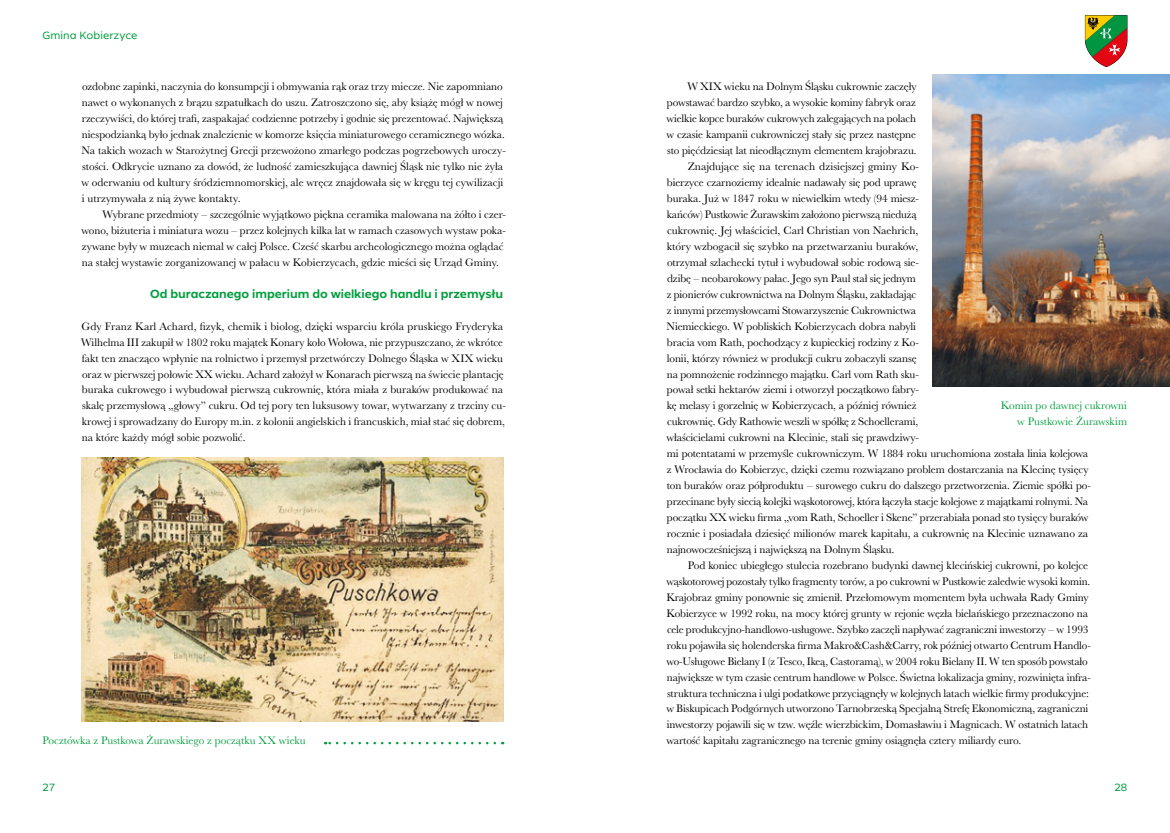
<style>
.page{position:relative;width:1170px;height:833px;background:#fff}
.page>*{position:absolute;margin:0;border:0;box-sizing:border-box;transform-origin:0 0}
.t1{font:11.25px/16px "Baskerville URW";letter-spacing:-.01em;color:#000}
.t2{font:11.25px/16px "Baskerville URW";color:#009e3d;text-align:right}
.t3{font:700 11.25px "Helios Antique";color:#009e3d}
.t4{font:500 10px "Helios Antique";color:#009e3d}
</style>
<div class="page">
<svg style="left:325px;top:742px;width:170px;height:2px"></svg>
<img style="left:81px;top:457px;width:422px;height:264px">
<img style="left:932px;top:74px;width:237px;height:312px">
<svg style="left:1084px;top:15px;width:43px;height:52px"></svg>
<p class="t4" style="left:43px;top:29px;width:96px">Gmina Kobierzyce</p>
<p class="t1" style="left:81px;top:78px;width:426px">ozdobne zapinki, naczynia do konsumpcji i obmywania rąk oraz trzy miecze. Nie zapomniano nawet o wykonanych z brązu szpatułkach do uszu. Zatroszczono się, aby książę mógł w nowej rzeczywiści, do której trafi, zaspakajać codzienne potrzeby i godnie się prezentować. Największą niespodzianką było jednak znalezienie w komorze księcia miniaturowego ceramicznego wózka.<br>Na takich wozach w Starożytnej Grecji przewożono zmarłego podczas pogrzebowych uroczy&shy;stości. Odkrycie uznano za dowód, że ludność zamieszkująca dawniej Śląsk nie tylko nie żyła w oderwaniu od kultury śródziemnomorskiej, ale wręcz znajdowała się w kręgu tej cywilizacji i utrzymywała z nią żywe kontakty.</p>
<p class="t1" style="left:81px;top:206px;width:426px;text-indent:21px">Wybrane przedmioty – szczególnie wyjątkowo piękna ceramika malowana na żółto i czer&shy;wono, biżuteria i miniatura wozu – przez kolejnych kilka lat w ramach czasowych wystaw poka&shy;zywane były w muzeach niemal w całej Polsce. Cześć skarbu archeologicznego można oglądać na stałej wystawie zorganizowanej w pałacu w Kobierzycach, gdzie mieści się Urząd Gminy.</p>
<p class="t3" style="left:150px;top:286px;width:354px">Od buraczanego imperium do wielkiego handlu i przemysłu</p>
<p class="t1" style="left:81px;top:317px;width:426px">Gdy Franz Karl Achard, fizyk, chemik i biolog, dzięki wsparciu króla pruskiego Fryderyka Wilhelma III zakupił w 1802 roku majątek Konary koło Wołowa, nie przypuszczano, że wkrótce fakt ten znacząco wpłynie na rolnictwo i przemysł przetwórczy Dolnego Śląska w XIX wieku oraz w pierwszej połowie XX wieku. Achard założył w Konarach pierwszą na świecie plantację buraka cukrowego i wybudował pierwszą cukrownię, która miała z buraków produkować na skalę przemysłową „głowy” cukru. Od tej pory ten luksusowy towar, wytwarzany z trzciny cu&shy;krowej i sprowadzany do Europy m.in. z kolonii angielskich i francuskich, miał stać się dobrem, na które każdy mógł sobie pozwolić.</p>
<p class="t2" style="left:42px;top:732px;width:265px">Pocztówka z Pustkowa Żurawskiego z początku XX wieku</p>
<p class="t1" style="left:666px;top:78px;width:254px;text-align:right">W XIX wieku na Dolnym Śląsku cukrownie zaczęły powstawać bardzo szybko, a wysokie kominy fabryk oraz wielkie kopce buraków cukrowych zalegających na polach w czasie kampanii cukrowniczej stały się przez następne sto pięćdziesiąt lat nieodłącznym elementem krajobrazu.<br>Znajdujące się na terenach dzisiejszej gminy Ko&shy;bierzyce czarnoziemy idealnie nadawały się pod uprawę buraka. Już w 1847 roku w niewielkim wtedy (94 miesz&shy;kańców) Pustkowie Żurawskim założono pierwszą niedużą cukrownię. Jej właściciel, Carl Christian von Naehrich, który wzbogacił się szybko na przetwarzaniu buraków, otrzymał szlachecki tytuł i wybudował sobie rodową sie&shy;dzibę – neobarokowy pałac. Jego syn Paul stał się jednym z pionierów cukrownictwa na Dolnym Śląsku, zakładając z innymi przemysłowcami Stowarzyszenie Cukrownictwa Niemieckiego. W pobliskich Kobierzycach dobra nabyli bracia vom Rath, pochodzący z kupieckiej rodziny z Ko&shy;lonii, którzy również w produkcji cukru zobaczyli szansę na pomnożenie rodzinnego majątku. Carl vom Rath sku&shy;pował setki hektarów ziemi i otworzył początkowo fabry&shy;kę melasy i gorzelnię w Kobierzycach, a później również cukrownię. Gdy Rathowie weszli w spółkę z Schoellerami, właścicielami cukrowni na Klecinie, stali się prawdziwy-</p>
<p class="t2" style="left:1000px;top:397px;width:128px">Komin po dawnej cukrowni w Pustkowie Żurawskim</p>
<p class="t1" style="left:666px;top:445px;width:425px">mi potentatami w przemyśle cukrowniczym. W 1884 roku uruchomiona została linia kolejowa z Wrocławia do Kobierzyc, dzięki czemu rozwiązano problem dostarczania na Klecinę tysięcy ton buraków oraz półproduktu – surowego cukru do dalszego przetworzenia. Ziemie spółki po&shy;przecinane były siecią kolejki wąskotorowej, która łączyła stacje kolejowe z majątkami rolnymi. Na początku XX wieku firma „vom Rath, Schoeller i Skene” przerabiała ponad sto tysięcy buraków rocznie i posiadała dziesięć milionów marek kapitału, a cukrownię na Klecinie uznawano za najnowocześniejszą i największą na Dolnym Śląsku.</p>
<p class="t1" style="left:666px;top:557px;width:426px;text-indent:21px">Pod koniec ubiegłego stulecia rozebrano budynki dawnej klecińskiej cukrowni, po kolejce wąskotorowej pozostały tylko fragmenty torów, a po cukrowni w Pustkowie zaledwie wysoki komin.<br>Krajobraz gminy ponownie się zmienił. Przełomowym momentem była uchwała Rady Gminy Kobierzyce w 1992 roku, na mocy której grunty w rejonie węzła bielańskiego przeznaczono na cele produkcyjno-handlowo-usługowe. Szybko zaczęli napływać zagraniczni inwestorzy – w 1993 roku pojawiła się holenderska firma Makro&amp;Cash&amp;Carry, rok później otwarto Centrum Handlo&shy;wo-Usługowe Bielany I (z Tesco, Ikeą, Castoramą), w 2004 roku Bielany II. W ten sposób powstało największe w tym czasie centrum handlowe w Polsce. Świetna lokalizacja gminy, rozwinięta infra&shy;struktura techniczna i ulgi podatkowe przyciągnęły w kolejnych latach wielkie firmy produkcyjne: w Biskupicach Podgórnych utworzono Tarnobrzeską Specjalną Strefę Ekonomiczną, zagraniczni inwestorzy pojawili się w tzw. węźle wierzbickim, Domasławiu i Magnicach. W ostatnich latach wartość kapitału zagranicznego na terenie gminy osiągnęła cztery miliardy euro.</p>
<p class="t4" style="left:43px;top:781px;width:14px">27</p>
<p class="t4" style="left:1114px;top:781px;width:15px">28</p>
</div>
